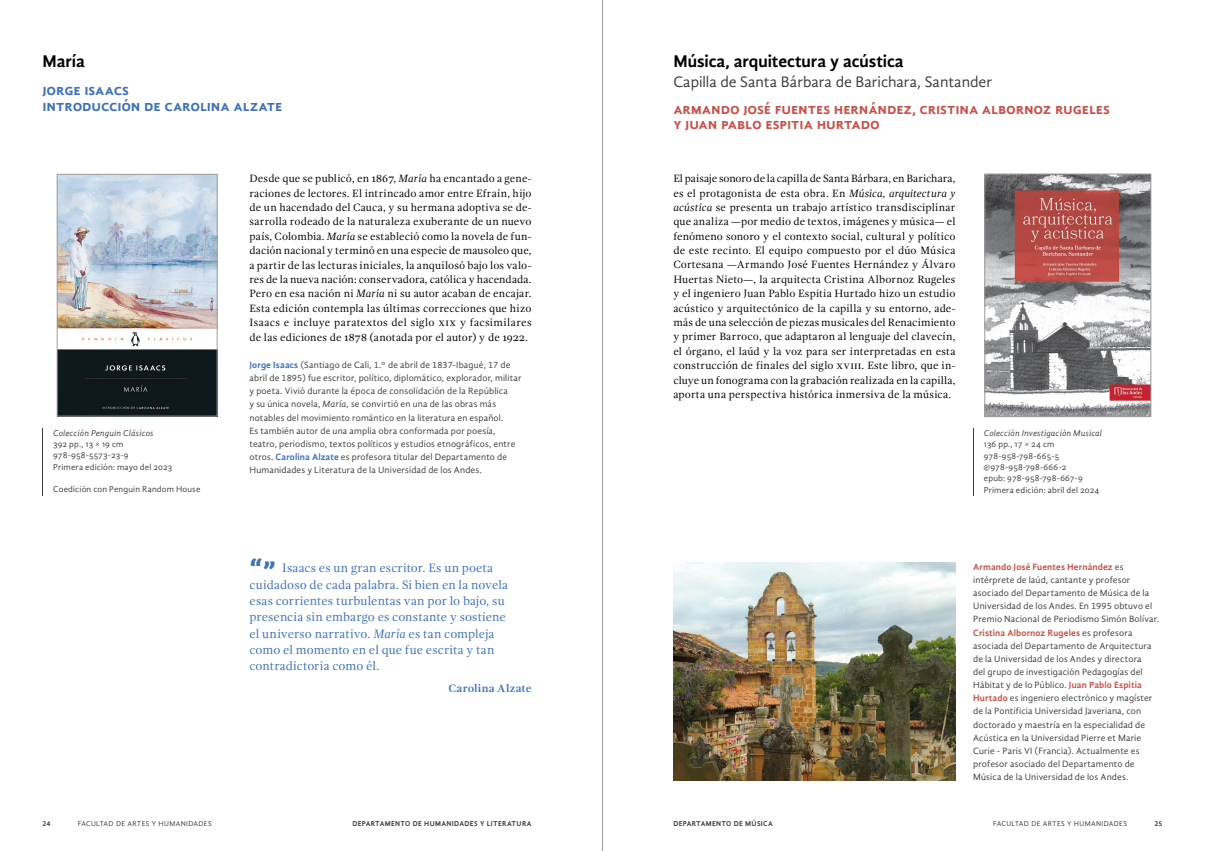
<style>
.page{position:relative;width:1205px;height:851px;background:#fff}
.page>*{position:absolute;margin:0;border:0;box-sizing:border-box;transform-origin:0 0}
.t1{font:700 30px "Gandhi Sans";color:#3f71b7}
.t2{font:700 17.5px "Gandhi Sans";letter-spacing:-.005em;color:#000}
.t3{font:700 15.75px/15.8px "Gandhi Sans";letter-spacing:-.01em;color:#c7514b}
.t4{font:700 15.75px/15.8px "Gandhi Sans";letter-spacing:-.01em;color:#3f71b7}
.t5{font:15.62px "Gandhi Sans";color:#3c3c3b}
.t6{font:12.5px/16.2px "Gandhi Serif";letter-spacing:.005em;color:#3f71b7}
.t7{font:700 11.25px "Gandhi Serif";letter-spacing:.02em;color:#3f71b7}
.t8{font:10.88px/14.4px "Gandhi Serif";letter-spacing:.015em;color:#000;text-align:justify}
.t9{font:9.38px/13.1px "Gandhi Sans";letter-spacing:.015em;color:#3c3c3b}
.t10{font:8.75px/11.2px "Gandhi Sans";letter-spacing:.015em;color:#3c3c3b}
.t11{font:italic 8.75px "Gandhi Sans";letter-spacing:.015em;color:#3c3c3b}
.t12{font:700 7.25px "Gandhi Sans";letter-spacing:.05em;color:#3c3c3b}
.t13{font:7.25px "Gandhi Sans";letter-spacing:.05em;color:#3c3c3b}
.s1{font-style:italic}
.s2{font-weight:700;color:#3f71b7}
.s3{font-family:"Arrobatherapy"}
.s4{font-weight:700;color:#c7514b}
</style>
<div class="page">
<img style="left:59px;top:176px;width:156px;height:238px">
<div style="left:57px;top:174px;width:160px;height:242px;border:1px solid #9d9d9c"></div>
<img style="left:986px;top:176px;width:163px;height:238px">
<div style="left:984px;top:174px;width:167px;height:242px;border:1px solid #9d9d9c"></div>
<svg style="left:973px;top:428px;width:1px;height:67px"></svg>
<img style="left:673px;top:562px;width:282px;height:218px">
<hr style="left:602px;top:0;width:1px;height:850px;background:#9d9d9c">
<h2 class="t2" style="left:43px;top:51px;width:44px">María</h2>
<h3 class="t4" style="left:43px;top:81px;width:241px">Jorge Isaacs<br>Introducción de Carolina Alzate</h3>
<h2 class="t2" style="left:673px;top:51px;width:232px">Música, arquitectura y acústica</h2>
<h3 class="t5" style="left:673px;top:73px;width:320px">Capilla de Santa Bárbara de Barichara, Santander</h3>
<h3 class="t3" style="left:673px;top:100px;width:437px">Armando José Fuentes Hernández, Cristina Albornoz Rugeles y Juan Pablo Espitia Hurtado</h3>
<p class="t11" style="left:53px;top:428px;width:102px">Colección Penguin Clásicos</p>
<p class="t10" style="left:53px;top:438px;width:121px">392 pp., 13 × 19 cm<br>978-958-5573-23-9<br>Primera edición: mayo del 2023</p>
<p class="t10" style="left:53px;top:483px;width:149px">Coedición con Penguin Random House</p>
<p class="t8" style="left:249px;top:171px;width:284px">Desde que se publicó, en 1867, <span class="s1">María</span> ha encantado a gene&shy;raciones de lectores. El intrincado amor entre Efraín, hijo de un hacendado del Cauca, y su hermana adoptiva se de&shy;sarrolla rodeado de la naturaleza exuberante de un nuevo país, Colombia. <span class="s1">María</span> se estableció como la novela de fun&shy;dación nacional y terminó en una especie de mausoleo que, a partir de las lecturas iniciales, la anquilosó bajo los valo&shy;res de la nueva nación: conservadora, católica y hacendada.<br>Pero en esa nación ni <span class="s1">María</span> ni su autor acaban de encajar.<br>Esta edición contempla las últimas correcciones que hizo Isaacs e incluye paratextos del siglo xix y facsimilares de las ediciones de 1878 (anotada por el autor) y de 1922.</p>
<p class="t9" style="left:249px;top:358px;width:274px"><span class="s2">Jorge Isaacs</span> (Santiago de Cali, 1.° de abril de 1837-Ibagué, 17 de abril de 1895) fue escritor, político, diplomático, explorador, militar y poeta. Vivió durante la época de consolidación de la República<br>y su única novela, <span class="s1">María</span>, se convirtió en una de las obras más notables del movimiento romántico en la literatura en español.<br>Es también autor de una amplia obra conformada por poesía, teatro, periodismo, textos políticos y estudios etnográficos, entre otros. <span class="s2">Carolina Alzate</span> es profesora titular del Departamento de Humanidades y Literatura de la Universidad de los Andes.</p>
<p class="t8" style="left:673px;top:171px;width:284px">El paisaje sonoro de la capilla de Santa Bárbara, en Barichara, es el protagonista de esta obra. En <span class="s1">Música, arquitectura y acústica</span> se presenta un trabajo artístico transdisciplinar que analiza —por medio de textos, imágenes y música— el fenómeno sonoro y el contexto social, cultural y político de este recinto. El equipo compuesto por el dúo Música Cortesana —Armando José Fuentes Hernández y Álvaro Huertas Nieto—, la arquitecta Cristina Albornoz Rugeles y el ingeniero Juan Pablo Espitia Hurtado hizo un estudio acústico y arquitectónico de la capilla y su entorno, ade&shy;más de una selección de piezas musicales del Renacimiento y primer Barroco, que adaptaron al lenguaje del clavecín, el órgano, el laúd y la voz para ser interpretadas en esta construcción de finales del siglo xviii. Este libro, que in&shy;cluye un fonograma con la grabación realizada en la capilla, aporta una perspectiva histórica inmersiva de la música.</p>
<p class="t11" style="left:984px;top:428px;width:120px">Colección Investigación Musical</p>
<p class="t10" style="left:984px;top:439px;width:117px">136 pp., 17 × 24 cm<br>978-958-798-665-5<br><span class="s3">E</span>978-958-798-666-2<br>epub: 978-958-798-667-9<br>Primera edición: abril del 2024</p>
<h1 class="t1" style="left:249px;top:553px;width:28px">“”</h1>
<p class="t6" style="left:249px;top:560px;width:260px;text-indent:33px">Isaacs es un gran escritor. Es un poeta cuidadoso de cada palabra. Si bien en la novela esas corrientes turbulentas van por lo bajo, su presencia sin embargo es constante y sostiene el universo narrativo. <span class="s1">María</span> es tan compleja como el momento en el que fue escrita y tan contradictoria como él.</p>
<p class="t7" style="left:448px;top:681px;width:85px">Carolina Alzate</p>
<p class="t9" style="left:973px;top:560px;width:187px"><span class="s4">Armando José Fuentes Hernández</span> es intérprete de laúd, cantante y profesor asociado del Departamento de Música de la Universidad de los Andes. En 1995 obtuvo el Premio Nacional de Periodismo Simón Bolívar.<br><span class="s4">Cristina Albornoz Rugeles</span> es profesora asociada del Departamento de Arquitectura de la Universidad de los Andes y directora<br>del grupo de investigación Pedagogías del Hábitat y de lo Público. <span class="s4">Juan Pablo Espitia Hurtado</span> es ingeniero electrónico y magíster de la Pontificia Universidad Javeriana, con doctorado y maestría en la especialidad de Acústica en la Universidad Pierre et Marie Curie - Paris VI (Francia). Actualmente es profesor asociado del Departamento de Música de la Universidad de los Andes.</p>
<p class="t12" style="left:43px;top:819px;width:9px">24</p>
<p class="t13" style="left:78px;top:819px;width:135px">FACULTAD DE ARTES Y HUMANIDADES</p>
<p class="t12" style="left:352px;top:819px;width:181px">DEPARTAMENTO DE HUMANIDADES Y LITERATURA</p>
<p class="t12" style="left:673px;top:819px;width:101px">DEPARTAMENTO DE MÚSICA</p>
<p class="t13" style="left:993px;top:819px;width:135px">FACULTAD DE ARTES Y HUMANIDADES</p>
<p class="t12" style="left:1154px;top:819px;width:9px">25</p>
</div>
